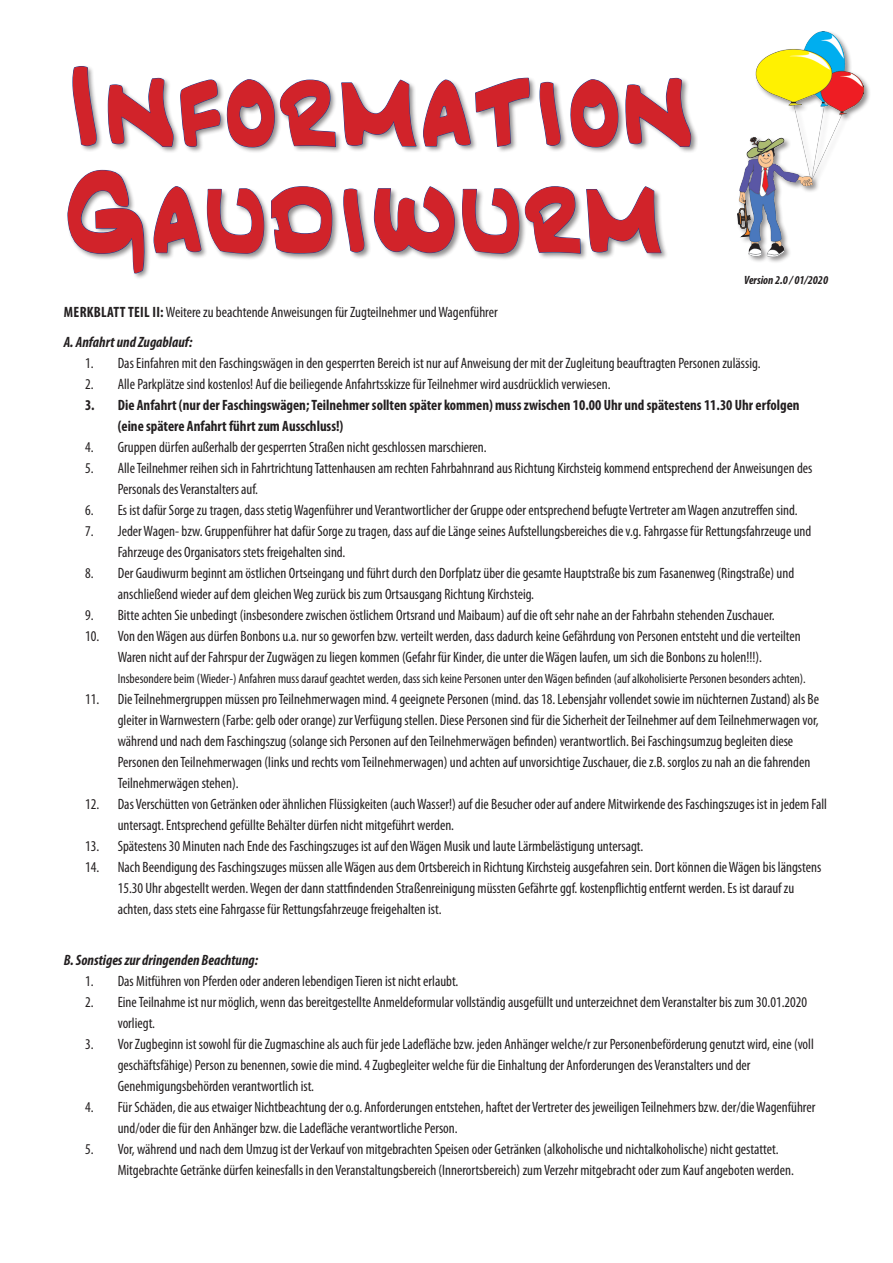
<style>
.page{position:relative;width:893px;height:1263px;background:#fff}
.page>*{position:absolute;margin:0;border:0;box-sizing:border-box;transform-origin:0 0}
.t1{font:99.9px/106.6px "Jazz Text";color:#d1232a;scale:1.5 1}
.t2{font:condensed 15px/21px "Myriad Pro";color:#231f20}
.t3{font:700 condensed 15px/21px "Myriad Pro";color:#231f20}
.t4{font:italic 700 condensed 15px "Myriad Pro";color:#231f20}
.t5{font:condensed 13.5px "Myriad Pro";color:#231f20}
.t6{font:italic 700 condensed 12px "Myriad Pro";color:#231f20}
.s1{font-weight:700}
.s2{font-weight:700;font-style:italic}
</style>
<div class="page">
<div style="left:736px;top:30px;width:135px;height:234px;background:#231f20;opacity:.5"></div>
<img style="left:737px;top:32px;width:126px;height:224px">
<div style="left:66px;top:65px;width:632px;height:215px;background:#231f20;opacity:.5"></div>
<svg style="left:72px;top:66px;width:25px;height:80px"></svg>
<svg style="left:108px;top:78px;width:66px;height:69px"></svg>
<svg style="left:180px;top:79px;width:237px;height:69px"></svg>
<svg style="left:423px;top:77px;width:107px;height:70px"></svg>
<svg style="left:539px;top:82px;width:22px;height:64px"></svg>
<svg style="left:569px;top:79px;width:50px;height:69px"></svg>
<svg style="left:625px;top:78px;width:66px;height:69px"></svg>
<svg style="left:67px;top:170px;width:78px;height:104px"></svg>
<svg style="left:153px;top:186px;width:111px;height:69px"></svg>
<svg style="left:271px;top:186px;width:62px;height:68px"></svg>
<svg style="left:343px;top:188px;width:22px;height:65px"></svg>
<svg style="left:374px;top:186px;width:81px;height:67px"></svg>
<svg style="left:462px;top:186px;width:200px;height:69px"></svg>
<h1 class="t1" style="left:64px;top:53px;width:422px">Information<br>Gaudiwurm</h1>
<p class="t6" style="left:744px;top:272px;width:85px">Version 2.0 / 01/2020</p>
<p class="t2" style="left:64px;top:297px;width:435px;line-height:29.5px"><span class="s1">Merkblatt Teil II :</span> Weitere zu beachtende Anweisungen für Zugteilnehmer und Wagenführer<br><span class="s2">A. Anfahrt und Zugablauf:</span></p>
<p class="t2" style="left:85px;top:352px;width:677px">1. Das Einfahren mit den Faschingswägen in den gesperrten Bereich ist nur auf Anweisung der mit der Zugleitung beauftragten Personen zulässig.</p>
<p class="t2" style="left:85px;top:373px;width:527px">2. Alle Parkplätze sind kostenlos! Auf die beiliegende Anfahrtsskizze für Teilnehmer wird ausdrücklich verwiesen.</p>
<p class="t3" style="left:118px;top:394px;width:683px;text-indent:-33px">3. Die Anfahrt (nur der Faschingswägen; Teilnehmer sollten später kommen) muss zwischen 10.00 Uhr und spätestens 11.30 Uhr erfolgen (eine spätere Anfahrt führt zum Ausschluss!)</p>
<p class="t2" style="left:85px;top:436px;width:403px">4. Gruppen dürfen außerhalb der gesperrten Straßen nicht geschlossen marschieren.</p>
<p class="t2" style="left:118px;top:457px;width:696px;text-indent:-33px">5. Alle Teilnehmer reihen sich in Fahrtrichtung Tattenhausen am rechten Fahrbahnrand aus Richtung Kirchsteig kommend entsprechend der Anweisungen des<br>Personals des Veranstalters auf.</p>
<p class="t2" style="left:85px;top:499px;width:714px">6. Es ist dafür Sorge zu tragen, dass stetig Wagenführer und Verantwortlicher der Gruppe oder entsprechend befugte Vertreter am Wagen anzutreffen sind.</p>
<p class="t2" style="left:118px;top:520px;width:695px;text-indent:-33px">7. Jeder Wagen- bzw. Gruppenführer hat dafür Sorge zu tragen, dass auf die Länge seines Aufstellungsbereiches die v.g. Fahrgasse für Rettungsfahrzeuge und<br>Fahrzeuge des Organisators stets freigehalten sind.</p>
<p class="t2" style="left:118px;top:562px;width:678px;text-indent:-33px">8. Der Gaudiwurm beginnt am östlichen Ortseingang und führt durch den Dorfplatz über die gesamte Hauptstraße bis zum Fasanenweg (Ringstraße) und anschließend wieder auf dem gleichen Weg zurück bis zum Ortsausgang Richtung Kirchsteig.</p>
<p class="t2" style="left:85px;top:604px;width:691px">9. Bitte achten Sie unbedingt (insbesondere zwischen östlichem Ortsrand und Maibaum) auf die oft sehr nahe an der Fahrbahn stehenden Zuschauer.</p>
<p class="t2" style="left:85px;top:625px;width:717px;text-align:center">10. Von den Wägen aus dürfen Bonbons u.a. nur so geworfen bzw. verteilt werden, dass dadurch keine Gefährdung von Personen entsteht und die verteilten<br>Waren nicht auf der Fahrspur der Zugwägen zu liegen kommen (Gefahr für Kinder, die unter die Wägen laufen, um sich die Bonbons zu holen!!!).</p>
<p class="t5" style="left:118px;top:670px;width:690px">Insbesondere beim (Wieder-) Anfahren muss darauf geachtet werden, dass sich keine Personen unter den Wägen befinden (auf alkoholisierte Personen besonders achten).</p>
<p class="t2" style="left:118px;top:688px;width:703px;text-indent:-33px">11. Die Teilnehmergruppen müssen pro Teilnehmerwagen mind. 4 geeignete Personen (mind. das 18. Lebensjahr vollendet sowie im nüchternen Zustand) als Be gleiter in Warnwestern (Farbe: gelb oder orange) zur Verfügung stellen. Diese Personen sind für die Sicherheit der Teilnehmer auf dem Teilnehmerwagen vor, während und nach dem Faschingszug (solange sich Personen auf den Teilnehmerwägen befinden) verantwortlich. Bei Faschingsumzug begleiten diese Personen den Teilnehmerwagen (links und rechts vom Teilnehmerwagen) und achten auf unvorsichtige Zuschauer, die z.B. sorglos zu nah an die fahrenden Teilnehmerwägen stehen).</p>
<p class="t2" style="left:118px;top:793px;width:711px;text-indent:-33px">12. Das Verschütten von Getränken oder ähnlichen Flüssigkeiten (auch Wasser!) auf die Besucher oder auf andere Mitwirkende des Faschingszuges ist in jedem Fall untersagt. Entsprechend gefüllte Behälter dürfen nicht mitgeführt werden.</p>
<p class="t2" style="left:85px;top:835px;width:560px">13. Spätestens 30 Minuten nach Ende des Faschingszuges ist auf den Wägen Musik und laute Lärmbelästigung untersagt.</p>
<p class="t2" style="left:118px;top:856px;width:705px;text-indent:-33px">14. Nach Beendigung des Faschingszuges müssen alle Wägen aus dem Ortsbereich in Richtung Kirchsteig ausgefahren sein. Dort können die Wägen bis längstens<br>15.30 Uhr abgestellt werden. Wegen der dann stattfindenden Straßenreinigung müssten Gefährte ggf. kostenpflichtig entfernt werden. Es ist darauf zu achten, dass stets eine Fahrgasse für Rettungsfahrzeuge freigehalten ist.</p>
<p class="t4" style="left:64px;top:950px;width:196px">B. Sonstiges zur dringenden Beachtung:</p>
<p class="t2" style="left:85px;top:970px;width:375px">1. Das Mitführen von Pferden oder anderen lebendigen Tieren ist nicht erlaubt.</p>
<p class="t2" style="left:118px;top:991px;width:691px;text-indent:-33px">2. Eine Teilnahme ist nur möglich, wenn das bereitgestellte Anmeldeformular vollständig ausgefüllt und unterzeichnet dem Veranstalter bis zum 30.01.2020 vorliegt.</p>
<p class="t2" style="left:118px;top:1033px;width:698px;text-indent:-33px">3. Vor Zugbeginn ist sowohl für die Zugmaschine als auch für jede Ladefläche bzw. jeden Anhänger welche/r zur Personenbeförderung genutzt wird, eine (voll geschäftsfähige) Person zu benennen, sowie die mind. 4 Zugbegleiter welche für die Einhaltung der Anforderungen des Veranstalters und der<br>Genehmigungsbehörden verantwortlich ist.</p>
<p class="t2" style="left:118px;top:1096px;width:699px;text-indent:-33px">4. Für Schäden, die aus etwaiger Nichtbeachtung der o.g. Anforderungen entstehen, haftet der Vertreter des jeweiligen Teilnehmers bzw. der/die Wagenführer und/oder die für den Anhänger bzw. die Ladefläche verantwortliche Person.</p>
<p class="t2" style="left:118px;top:1138px;width:678px;text-indent:-33px">5. Vor, während und nach dem Umzug ist der Verkauf von mitgebrachten Speisen oder Getränken (alkoholische und nichtalkoholische) nicht gestattet.<br>Mitgebrachte Getränke dürfen keinesfalls in den Veranstaltungsbereich (Innerortsbereich) zum Verzehr mitgebracht oder zum Kauf angeboten werden.</p>
</div>
